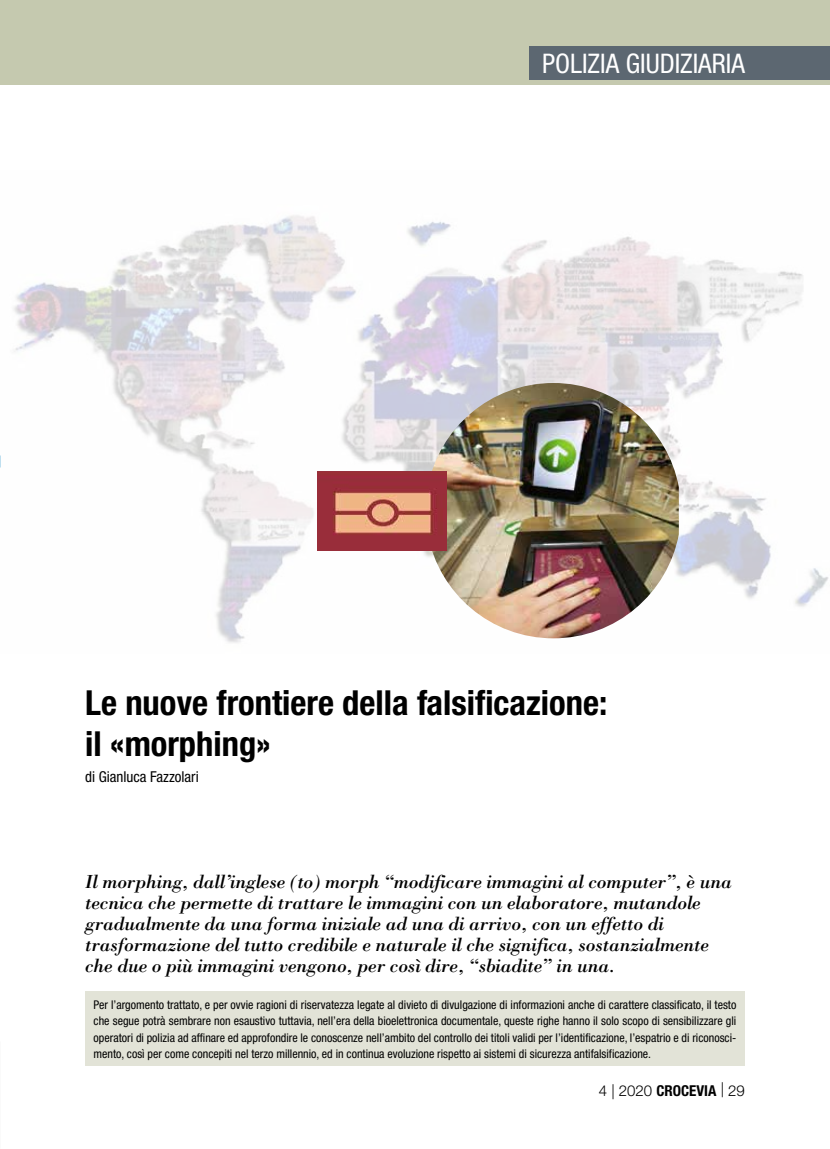
<style>
.page{position:relative;width:830px;height:1149px;background:#fff}
.page>*{position:absolute;margin:0;border:0;box-sizing:border-box;transform-origin:0 0}
.t1{font:700 condensed 34.5px/40.5px "Helvetica Neue LT Std";color:#000}
.t2{font:condensed 27px "Helvetica Neue LT Std";color:#fff}
.t3{font:italic 19.5px/21px "Bodoni Std";letter-spacing:-.01em;color:#000}
.t4{font:condensed 15px "Helvetica Neue LT Std";color:#000}
.t5{font:300 15px "Helvetica Neue LT Std";color:#000}
.t6{font:condensed 12px/16.5px "Helvetica Neue LT Std";color:#000;text-align:justify}
.s1{font-weight:700;font-stretch:condensed}
</style>
<div class="page">
<div style="left:0;top:0;width:829px;height:85px;background:#c5c9af"></div>
<div style="left:529px;top:46px;width:300px;height:33px;background:#5c6771"></div>
<div style="left:85px;top:991px;width:659px;height:74px;background:#e2e3d7"></div>
<img style="left:0;top:215px;width:828px;height:428px">
<img style="left:427px;top:383px;width:251px;height:255px">
<img style="left:318px;top:471px;width:128px;height:79px">
<svg style="left:0;top:0;width:1px;height:455px"></svg>
<h2 class="t2" style="left:542px;top:47px;width:204px">POLIZIA GIUDIZIARIA</h2>
<h1 class="t1" style="left:85px;top:682px;width:523px">Le nuove frontiere della falsificazione: il «morphing»</h1>
<p class="t4" style="left:85px;top:768px;width:115px">di Gianluca Fazzolari</p>
<p class="t3" style="left:85px;top:870px;width:648px">Il morphing, dall’inglese (to) morph “modificare immagini al computer”, è una tecnica che permette di trattare le immagini con un elaboratore, mutandole gradualmente da una forma iniziale ad una di arrivo, con un effetto di trasformazione del tutto credibile e naturale il che significa, sostanzialmente che due o più immagini vengono, per così dire, “sbiadite” in una.</p>
<p class="t6" style="left:94px;top:995px;width:644px">Per l’argomento trattato, e per ovvie ragioni di riservatezza legate al divieto di divulgazione di informazioni anche di carattere classificato, il testo che segue potrà sembrare non esaustivo tuttavia, nell’era della bioelettronica documentale, queste righe hanno il solo scopo di sensibilizzare gli operatori di polizia ad affinare ed approfondire le conoscenze nell’ambito del controllo dei titoli validi per l’identificazione, l’espatrio e di riconosci&shy;mento, così per come concepiti nel terzo millennio, ed in continua evoluzione rispetto ai sistemi di sicurezza antifalsificazione.</p>
<p class="t5" style="left:598px;top:1080px;width:147px">4 | 2020 <span class="s1">CROCEVIA</span> | 29</p>
</div>
